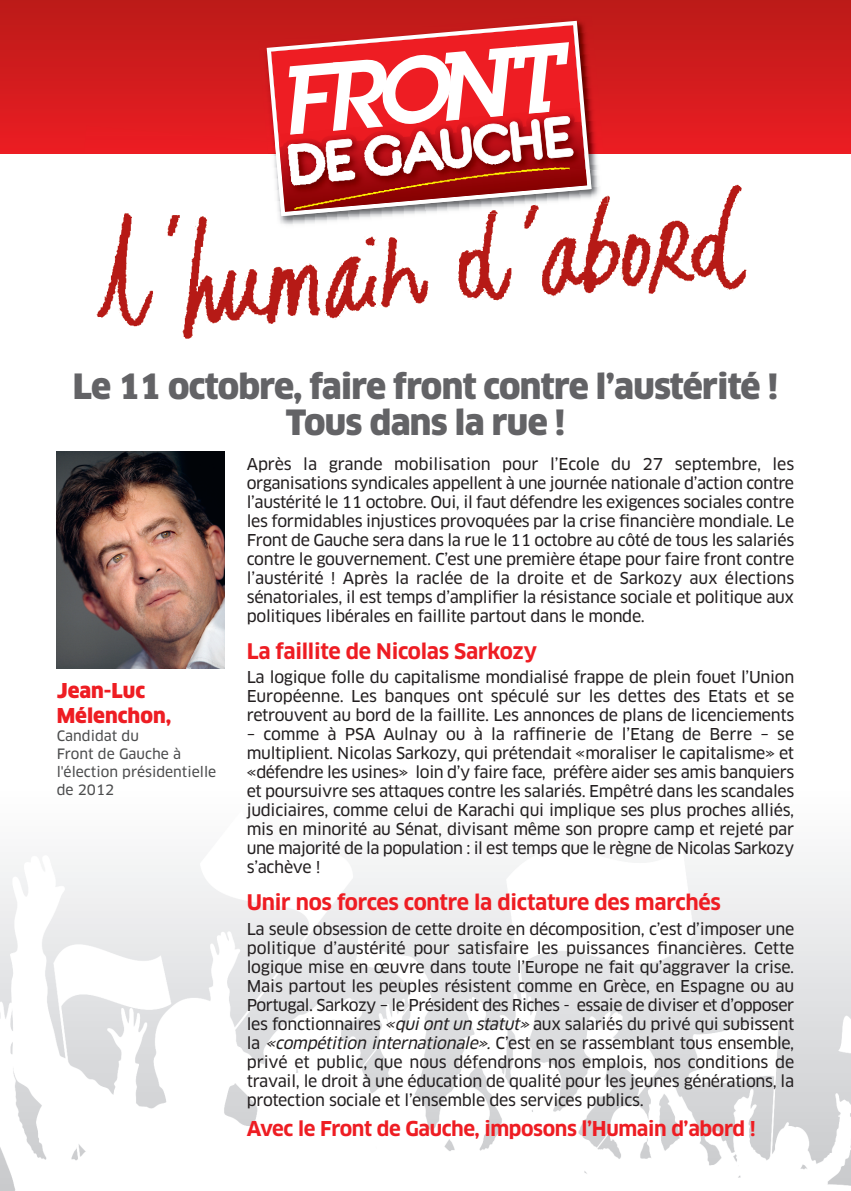
<style>
.page{position:relative;width:851px;height:1191px;background:#fff}
.page>*{position:absolute;margin:0;border:0;box-sizing:border-box;transform-origin:0 0}
.t1{font:900 34px/36px "Clan OT";letter-spacing:-.02em;color:#636366;text-align:center}
.t2{font:700 21px "Clan OT";letter-spacing:-.015em;color:#ee1d23}
.t3{font:700 20px "Clan OT";letter-spacing:-.02em;color:#ee1d23}
.t4{font:900 20px/25px "Clan OT";color:#ee1d23}
.t5{font:16px/19px "Clan OT News";letter-spacing:-.02em;color:#231f20;text-align:justify}
.t6{font:14px/18px "Clan OT News";color:#4b4c4d}
.s1{font-style:italic}
</style>
<div class="page">
<img style="left:0;top:859px;width:850px;height:332px">
<div style="left:0;top:1px;width:850px;height:153px;background:linear-gradient(to bottom,#bb1b18,#eb1d23)"></div>
<img style="left:258px;top:12px;width:345px;height:142px">
<svg style="left:264px;top:19px;width:329px;height:135px;background:#c32021"></svg>
<img style="left:57px;top:452px;width:167px;height:217px">
<img style="left:96px;top:184px;width:651px;height:155px">
<div style="left:84px;top:126px;width:183px;height:28px;background:#e81c22"></div>
<img style="left:268px;top:154px;width:340px;height:79px">
<svg style="left:267px;top:25px;width:320px;height:187px"></svg>
<img style="left:275px;top:142px;width:316px;height:74px">
<img style="left:279px;top:143px;width:308px;height:69px">
<h1 class="t1" style="left:73px;top:368px;width:706px">Le 11 octobre, faire front contre l’austérité !<br>Tous dans la rue !</h1>
<p class="t4" style="left:57px;top:678px;width:116px">Jean-Luc<br>Mélenchon,</p>
<p class="t6" style="left:57px;top:726px;width:161px">Candidat du<br>Front de Gauche à l'élection présidentielle de 2012</p>
<p class="t5" style="left:247px;top:455px;width:549px">Après la grande mobilisation pour l’Ecole du 27 septembre, les organisations syndicales appellent à une journée nationale d’action contre l’austérité le 11 octobre. Oui, il faut défendre les exigences sociales contre les formidables injustices provoquées par la crise financière mondiale. Le Front de Gauche sera dans la rue le 11 octobre au côté de tous les salariés contre le gouvernement. C’est une première étape pour faire front contre l’austérité ! Après la raclée de la droite et de Sarkozy aux élections sénatoriales, il est temps d’amplifier la résistance sociale et politique aux politiques libérales en faillite partout dans le monde.</p>
<h2 class="t2" style="left:247px;top:639px;width:292px">La faillite de Nicolas Sarkozy</h2>
<p class="t5" style="left:247px;top:668px;width:549px">La logique folle du capitalisme mondialisé frappe de plein fouet l’Union Européenne. Les banques ont spéculé sur les dettes des Etats et se retrouvent au bord de la faillite. Les annonces de plans de licenciements</p>
<p class="t5" style="left:247px;top:725px;width:549px">– comme à PSA Aulnay ou à la raffinerie de l’Etang de Berre – se multiplient. Nicolas Sarkozy, qui prétendait «moraliser le capitalisme» et «défendre les usines» loin d’y faire face, préfère aider ses amis banquiers et poursuivre ses attaques contre les salariés. Empêtré dans les scandales judiciaires, comme celui de Karachi qui implique ses plus proches alliés, mis en minorité au Sénat, divisant même son propre camp et rejeté par une majorité de la population : il est temps que le règne de Nicolas Sarkozy s’achève !</p>
<h2 class="t2" style="left:247px;top:890px;width:475px">Unir nos forces contre la dictature des marchés</h2>
<p class="t5" style="left:247px;top:919px;width:549px">La seule obsession de cette droite en décomposition, c’est d’imposer une politique d’austérité pour satisfaire les puissances financières. Cette logique mise en œuvre dans toute l’Europe ne fait qu’aggraver la crise.<br>Mais partout les peuples résistent comme en Grèce, en Espagne ou au Portugal. Sarkozy – le Président des Riches - essaie de diviser et d’opposer les fonctionnaires <span class="s1">«quiontunstatut»</span>aux salariés du privé qui subissent la <span class="s1">«compétitioninternationale».</span>C’est en se rassemblant tous ensemble, privé et public, que nous défendrons nos emplois, nos conditions de travail, le droit à une éducation de qualité pour les jeunes générations, la protection sociale et l’ensemble des services publics.</p>
<p class="t3" style="left:247px;top:1117px;width:510px">Avec le Front de Gauche, imposons l’Humain d’abord !</p>
</div>
